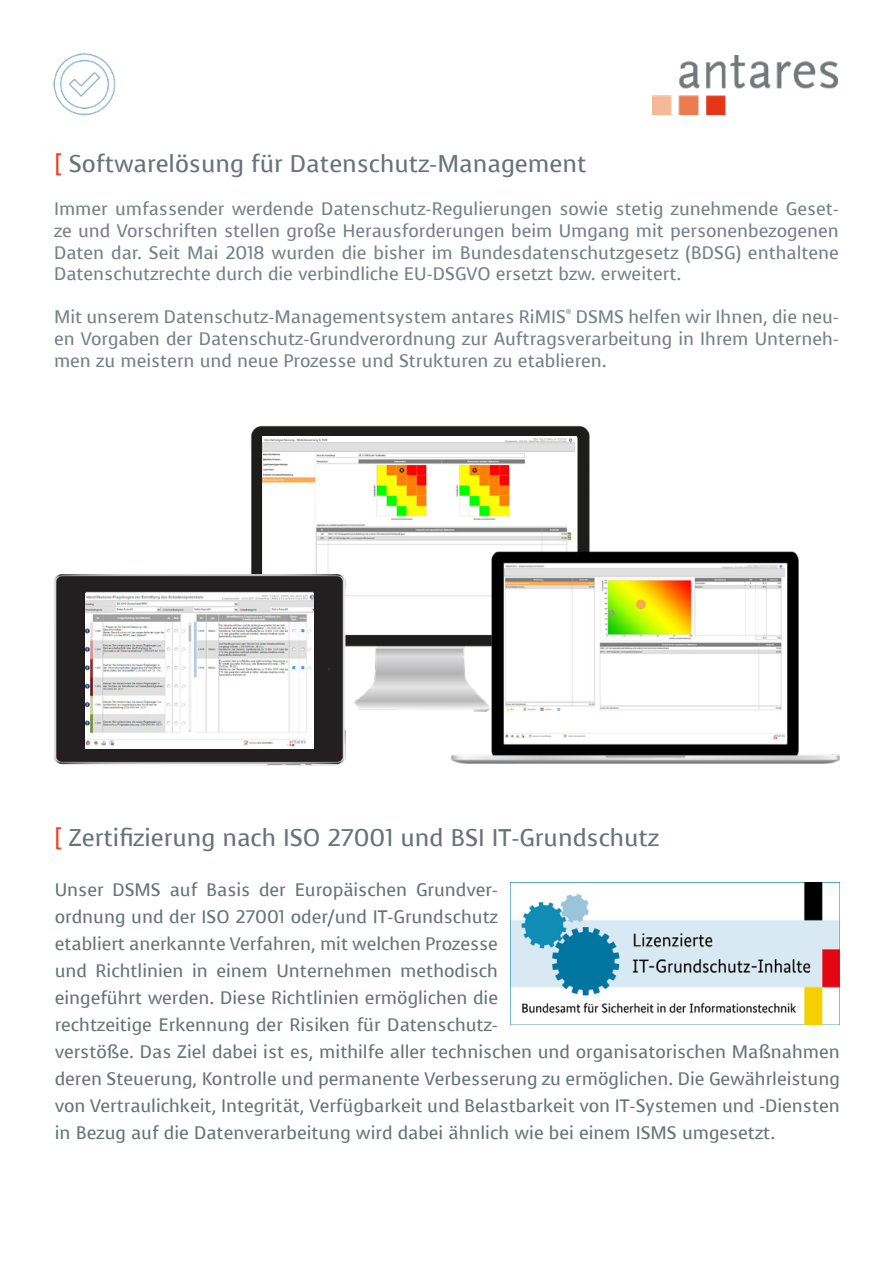
<style>
.page{position:relative;width:893px;height:1263px;background:#fff}
.page>*{position:absolute;margin:0;border:0;box-sizing:border-box;transform-origin:0 0}
.t1{font:24px "Voces";color:#697374}
.t2{font:18px/27px "Voces";color:#697374}
.t3{font:18px/21.6px "Voces";color:#778083;text-align:justify}
.s1{color:#ef3e22}
</style>
<div class="page">
<img style="left:250px;top:425px;width:340px;height:285px">
<img style="left:263px;top:437px;width:313px;height:183px">
<img style="left:451px;top:551px;width:389px;height:212px">
<img style="left:54px;top:574px;width:293px;height:192px">
<img style="left:504px;top:566px;width:283px;height:175px">
<img style="left:652px;top:55px;width:186px;height:60px">
<img style="left:511px;top:882px;width:329px;height:142px">
<img style="left:53px;top:53px;width:63px;height:63px">
<img style="left:85px;top:593px;width:229px;height:156px">
<h1 class="t1" style="left:54px;top:148px;width:534px"><span class="s1">[</span> Softwarelösung für Datenschutz-Management</h1>
<p class="t3" style="left:54px;top:198px;width:786px">Immer umfassender werdende Datenschutz-Regulierungen sowie stetig zunehmende Geset&shy;ze und Vorschriften stellen große Herausforderungen beim Umgang mit personenbezogenen Daten dar. Seit Mai 2018 wurden die bisher im Bundesdatenschutzgesetz (BDSG) enthaltene Datenschutzrechte durch die verbindliche EU-DSGVO ersetzt bzw. erweitert.</p>
<p class="t3" style="left:54px;top:306px;width:786px">Mit unserem Datenschutz-Managementsystem antares RiMIS<sup>®</sup> DSMS helfen wir Ihnen, die neu&shy;en Vorgaben der Datenschutz-Grundverordnung zur Auftragsverarbeitung in Ihrem Unterneh&shy;men zu meistern und neue Prozesse und Strukturen zu etablieren.</p>
<h1 class="t1" style="left:54px;top:822px;width:606px"><span class="s1">[</span> Zertifizierung nach ISO 27001 und BSI IT-Grundschutz</h1>
<p class="t2" style="left:55px;top:877px;width:787px">Unser DSMS auf Basis der Europäischen Grundver-<br>ordnung und der ISO 27001 oder/und IT-Grundschutz<br>etabliert anerkannte Verfahren, mit welchen Prozesse<br>und Richtlinien in einem Unternehmen methodisch<br>eingeführt werden. Diese Richtlinien ermöglichen die<br>rechtzeitige Erkennung der Risiken für Datenschutz-<br>verstöße. Das Ziel dabei ist es, mithilfe aller technischen und organisatorischen Maßnahmen deren Steuerung, Kontrolle und permanente Verbesserung zu ermöglichen. Die Gewährleistung von Vertraulichkeit, Integrität, Verfügbarkeit und Belastbarkeit von IT-Systemen und -Diensten in Bezug auf die Datenverarbeitung wird dabei ähnlich wie bei einem ISMS umgesetzt.</p>
</div>
